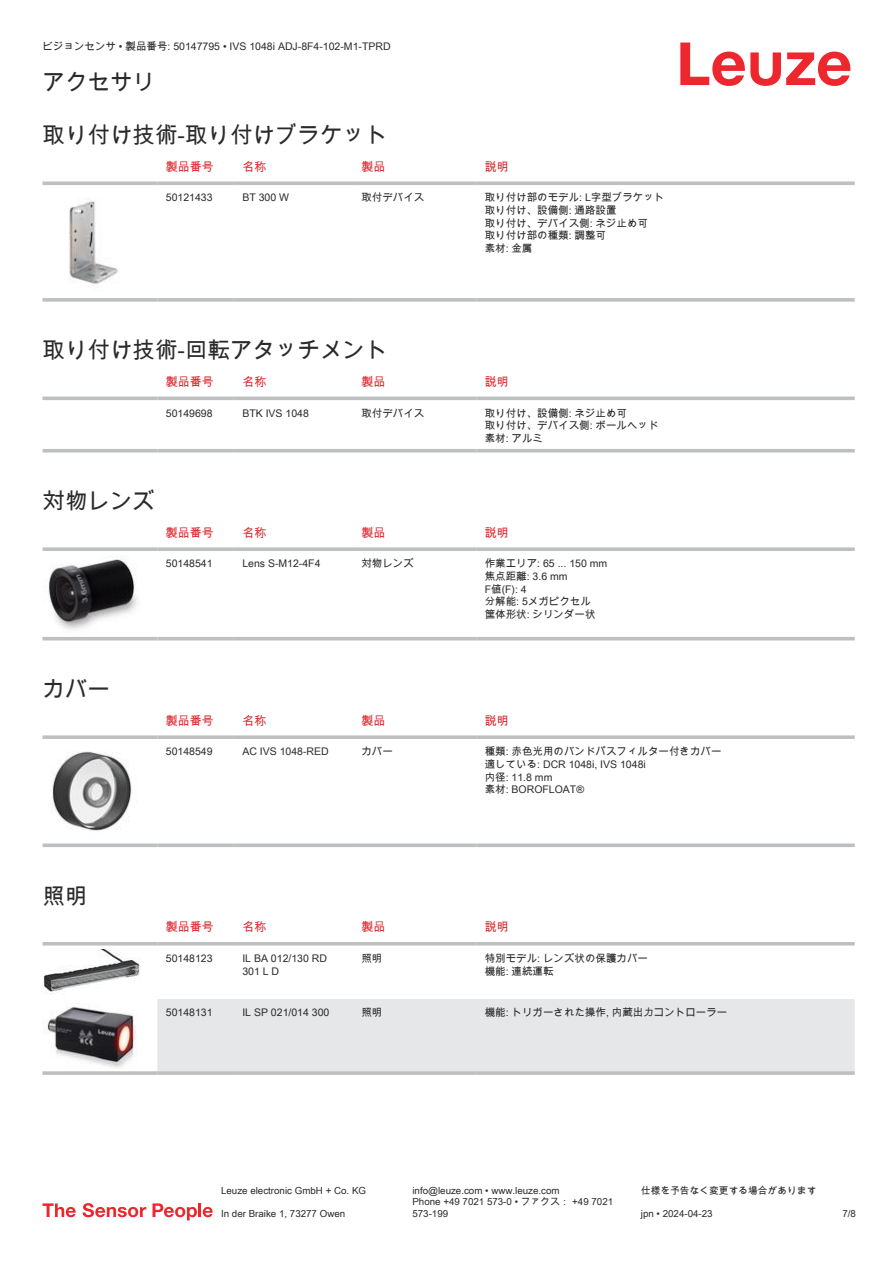
<style>
.page{position:relative;width:893px;height:1263px;background:#fff}
.page>*{position:absolute;margin:0;border:0;box-sizing:border-box;transform-origin:0 0}
.t1{font:22.5px "Arial Unicode MS";color:#2b292a}
.t2{font:12px "Arial Unicode MS";color:#db2a30}
.t3{font:10.5px/12.6px "Arial Unicode MS";color:#2b292a}
.t4{font:9.75px/11.7px "Arial Unicode MS";color:#2b292a}
</style>
<div class="page">
<svg style="left:680px;top:43px;width:170px;height:43px"></svg>
<svg style="left:43px;top:181px;width:114px;height:4px"></svg>
<svg style="left:157px;top:181px;width:77px;height:4px"></svg>
<svg style="left:234px;top:181px;width:119px;height:4px"></svg>
<svg style="left:353px;top:181px;width:123px;height:4px"></svg>
<svg style="left:476px;top:181px;width:379px;height:4px;background:#c4c6c8"></svg>
<svg style="left:43px;top:298px;width:114px;height:4px"></svg>
<svg style="left:157px;top:298px;width:77px;height:4px"></svg>
<svg style="left:234px;top:298px;width:119px;height:4px"></svg>
<svg style="left:353px;top:298px;width:123px;height:4px"></svg>
<svg style="left:476px;top:298px;width:379px;height:4px;background:#c3c5c7"></svg>
<img style="left:69px;top:198px;width:49px;height:87px">
<svg style="left:43px;top:396px;width:812px;height:57px"></svg>
<hr style="left:43px;top:397px;width:114px;height:3px;background:#bdbfc1">
<hr style="left:157px;top:397px;width:77px;height:3px;background:#bdbfc1">
<hr style="left:234px;top:397px;width:119px;height:3px;background:#bdbfc1">
<hr style="left:353px;top:397px;width:123px;height:3px;background:#bdbfc1">
<hr style="left:476px;top:397px;width:379px;height:3px;background:#bdbfc1">
<hr style="left:43px;top:449px;width:114px;height:3px;background:#bdbfc1">
<hr style="left:157px;top:449px;width:77px;height:3px;background:#bdbfc1">
<hr style="left:234px;top:449px;width:119px;height:3px;background:#bdbfc1">
<hr style="left:353px;top:449px;width:123px;height:3px;background:#bdbfc1">
<hr style="left:476px;top:449px;width:379px;height:3px;background:#bdbfc1">
<svg style="left:43px;top:640px;width:812px;height:1px"></svg>
<svg style="left:43px;top:547px;width:114px;height:4px"></svg>
<svg style="left:157px;top:547px;width:77px;height:4px"></svg>
<svg style="left:234px;top:547px;width:119px;height:4px"></svg>
<svg style="left:353px;top:547px;width:123px;height:4px"></svg>
<svg style="left:476px;top:547px;width:379px;height:4px;background:#c3c5c7"></svg>
<hr style="left:43px;top:637px;width:114px;height:3px;background:#bdbfc1">
<hr style="left:157px;top:637px;width:77px;height:3px;background:#bdbfc1">
<hr style="left:234px;top:637px;width:119px;height:3px;background:#bdbfc1">
<hr style="left:353px;top:637px;width:123px;height:3px;background:#bdbfc1">
<hr style="left:476px;top:637px;width:379px;height:3px;background:#bdbfc1">
<img style="left:48px;top:556px;width:89px;height:74px">
<svg style="left:43px;top:735px;width:114px;height:4px"></svg>
<svg style="left:157px;top:735px;width:77px;height:4px"></svg>
<svg style="left:234px;top:735px;width:119px;height:4px"></svg>
<svg style="left:353px;top:735px;width:123px;height:4px"></svg>
<svg style="left:476px;top:735px;width:379px;height:4px;background:#c3c5c7"></svg>
<svg style="left:43px;top:843px;width:114px;height:4px"></svg>
<svg style="left:157px;top:843px;width:77px;height:4px"></svg>
<svg style="left:234px;top:843px;width:119px;height:4px"></svg>
<svg style="left:353px;top:843px;width:123px;height:4px"></svg>
<svg style="left:476px;top:843px;width:379px;height:4px;background:#c5c7c8"></svg>
<img style="left:51px;top:751px;width:81px;height:80px">
<svg style="left:43px;top:945px;width:812px;height:22px"></svg>
<div style="left:157px;top:999px;width:698px;height:72px;background:#e6e7e9"></div>
<hr style="left:43px;top:942px;width:114px;height:3px;background:#bdbfc1">
<hr style="left:157px;top:942px;width:77px;height:3px;background:#bdbfc1">
<hr style="left:234px;top:942px;width:119px;height:3px;background:#bdbfc1">
<hr style="left:353px;top:942px;width:123px;height:3px;background:#bdbfc1">
<hr style="left:476px;top:942px;width:379px;height:3px;background:#bdbfc1">
<svg style="left:43px;top:1071px;width:114px;height:4px"></svg>
<hr style="left:157px;top:1071px;width:77px;height:4px;background:#c4c6c8">
<hr style="left:234px;top:1071px;width:119px;height:4px;background:#bdbfc1">
<hr style="left:353px;top:1071px;width:123px;height:4px;background:#bdbfc1">
<hr style="left:476px;top:1071px;width:379px;height:4px;background:#c4c6c8">
<img style="left:43px;top:950px;width:97px;height:45px">
<img style="left:47px;top:1007px;width:90px;height:61px">
<svg style="left:43px;top:1203px;width:33px;height:14px"></svg>
<svg style="left:83px;top:1203px;width:63px;height:14px"></svg>
<svg style="left:153px;top:1203px;width:44px;height:17px"></svg>
<hr style="left:198px;top:1203px;width:3px;height:14px;background:#ed272d">
<svg style="left:203px;top:1207px;width:10px;height:10px"></svg>
<p class="t3" style="left:43px;top:40px;width:350px">ビジョンセンサ • 製品番号: 50147795 • IVS 1048i ADJ-8F4-102-M1-TPRD</p>
<h1 class="t1" style="left:43px;top:66px;width:114px">アクセサリ</h1>
<h1 class="t1" style="left:43px;top:119px;width:346px">取り付け技術-取り付けブラケット</h1>
<p class="t2" style="left:166px;top:158px;width:49px">製品番号</p>
<p class="t2" style="left:242px;top:158px;width:25px">名称</p>
<p class="t2" style="left:361px;top:158px;width:25px">製品</p>
<p class="t2" style="left:485px;top:158px;width:25px">説明</p>
<p class="t3" style="left:166px;top:191px;width:48px">50121433</p>
<p class="t3" style="left:242px;top:191px;width:48px">BT 300 W</p>
<p class="t3" style="left:361px;top:191px;width:64px">取付デバイス</p>
<p class="t3" style="left:485px;top:191px;width:181px">取り付け部のモデル: L字型ブラケット取り付け、設備側: 通路設置<br>取り付け、デバイス側: ネジ止め可<br>取り付け部の種類: 調整可<br>素材: 金属</p>
<h1 class="t1" style="left:43px;top:334px;width:346px">取り付け技術-回転アタッチメント</h1>
<p class="t2" style="left:166px;top:373px;width:49px">製品番号</p>
<p class="t2" style="left:242px;top:373px;width:25px">名称</p>
<p class="t2" style="left:361px;top:373px;width:25px">製品</p>
<p class="t2" style="left:485px;top:373px;width:25px">説明</p>
<p class="t3" style="left:166px;top:406px;width:48px">50149698</p>
<p class="t3" style="left:242px;top:406px;width:68px">BTK IVS 1048</p>
<p class="t3" style="left:361px;top:406px;width:64px">取付デバイス</p>
<p class="t3" style="left:485px;top:406px;width:175px">取り付け、設備側: ネジ止め可<br>取り付け、デバイス側: ボールヘッド素材: アルミ</p>
<h1 class="t1" style="left:43px;top:485px;width:114px">対物レンズ</h1>
<p class="t2" style="left:166px;top:524px;width:49px">製品番号</p>
<p class="t2" style="left:242px;top:524px;width:25px">名称</p>
<p class="t2" style="left:361px;top:524px;width:25px">製品</p>
<p class="t2" style="left:485px;top:524px;width:25px">説明</p>
<p class="t3" style="left:166px;top:557px;width:48px">50148541</p>
<p class="t3" style="left:242px;top:557px;width:80px">Lens S-M12-4F4</p>
<p class="t3" style="left:361px;top:557px;width:54px">対物レンズ</p>
<p class="t3" style="left:485px;top:557px;width:124px">作業エリア: 65 ... 150 mm焦点距離: 3.6 mm<br>F値(F): 4<br>分解能: 5メガピクセル<br>筐体形状: シリンダー状</p>
<h1 class="t1" style="left:43px;top:673px;width:69px">カバー</h1>
<p class="t2" style="left:166px;top:712px;width:49px">製品番号</p>
<p class="t2" style="left:242px;top:712px;width:25px">名称</p>
<p class="t2" style="left:361px;top:712px;width:25px">製品</p>
<p class="t2" style="left:485px;top:712px;width:25px">説明</p>
<p class="t3" style="left:166px;top:745px;width:48px">50148549</p>
<p class="t3" style="left:242px;top:745px;width:88px">AC IVS 1048-RED</p>
<p class="t3" style="left:361px;top:745px;width:33px">カバー</p>
<p class="t3" style="left:485px;top:745px;width:238px">種類: 赤色光用のバンドパスフィルター付きカバー適している: DCR 1048i, IVS 1048i<br>内径: 11.8 mm<br>素材: BOROFLOAT®</p>
<h1 class="t1" style="left:43px;top:879px;width:46px">照明</h1>
<p class="t2" style="left:166px;top:918px;width:49px">製品番号</p>
<p class="t2" style="left:242px;top:918px;width:25px">名称</p>
<p class="t2" style="left:361px;top:918px;width:25px">製品</p>
<p class="t2" style="left:485px;top:918px;width:25px">説明</p>
<p class="t3" style="left:166px;top:952px;width:48px">50148123</p>
<p class="t3" style="left:242px;top:952px;width:86px">IL BA 012/130 RD<br>301 L D</p>
<p class="t3" style="left:361px;top:952px;width:22px">照明</p>
<p class="t3" style="left:485px;top:952px;width:165px">特別モデル: レンズ状の保護カバー機能: 連続運転</p>
<p class="t3" style="left:166px;top:1005px;width:48px">50148131</p>
<p class="t3" style="left:242px;top:1005px;width:88px">IL SP 021/014 300</p>
<p class="t3" style="left:361px;top:1005px;width:22px">照明</p>
<p class="t3" style="left:485px;top:1005px;width:244px">機能: トリガーされた操作, 内蔵出力コントローラー</p>
<p class="t4" style="left:221px;top:1184px;width:146px">Leuze electronic GmbH + Co. KG</p>
<p class="t4" style="left:412px;top:1184px;width:149px">info@leuze.com • www.leuze.com</p>
<p class="t4" style="left:641px;top:1184px;width:177px">仕様を予告なく変更する場合があります</p>
<p class="t4" style="left:221px;top:1207px;width:126px">In der Braike 1, 73277 Owen</p>
<p class="t4" style="left:412px;top:1196px;width:202px">Phone +49 7021 573-0 • ファクス： +49 7021<br>573-199</p>
<p class="t4" style="left:641px;top:1207px;width:73px">jpn • 2024-04-23</p>
<p class="t4" style="left:842px;top:1207px;width:15px">7/8</p>
</div>
